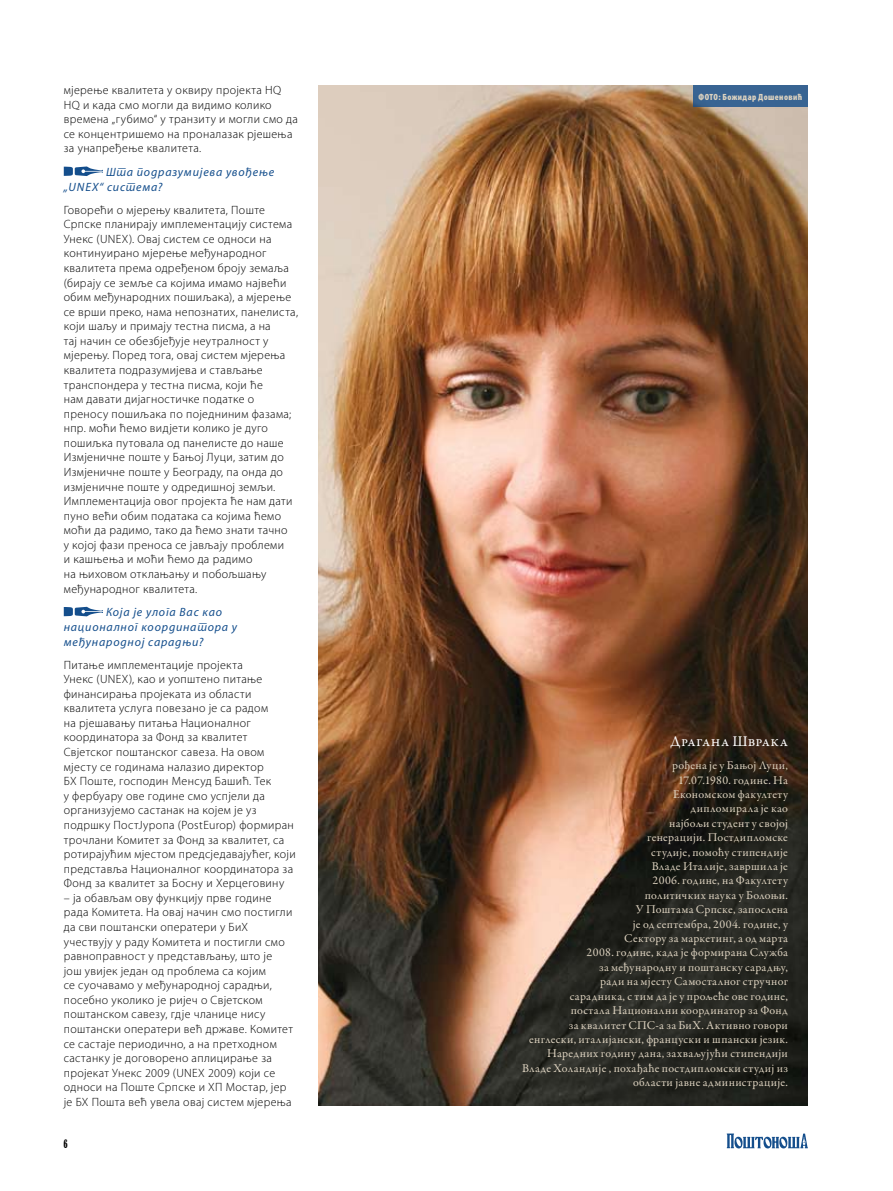
<style>
.page{position:relative;width:893px;height:1191px;background:#fff}
.page>*{position:absolute;margin:0;border:0;box-sizing:border-box;transform-origin:0 0}
.t1{font:15px "Garamond Premr Pro";letter-spacing:.185em;color:#fff}
.t2{font:300 12px/14.5px "Myriad Pro";letter-spacing:.03em;color:#000}
.t3{font:12px/14.4px "Garamond Premr Pro";letter-spacing:.03em;color:#ded3c0;text-align:right}
.t4{font:italic 12px/14.5px "Myriad Pro";letter-spacing:.065em;color:#144e8c}
.t5{font:12px "Windsor";color:#000}
.t6{font:900 condensed 9px "Myriad Pro";letter-spacing:.045em;color:#ded3c0}
</style>
<div class="page">
<img style="left:319px;top:85px;width:489px;height:1021px">
<svg style="left:727px;top:1133px;width:81px;height:15px"></svg>
<svg style="left:64px;top:166px;width:39px;height:10px"></svg>
<svg style="left:64px;top:607px;width:39px;height:9px"></svg>
<div style="left:693px;top:85px;width:115px;height:21px;background:#396493"></div>
<p class="t2" style="left:64px;top:83px;width:236px">мјерење квалитета у оквиру пројекта HQ HQ и када смо могли да видимо колико времена „губимо“ у транзиту и могли смо да се концентришемо на проналазак рјешења за унапређење квалитета.</p>
<p class="t4" style="left:64px;top:165px;width:212px;text-indent:42px">Шта подразумијева увођење „UNEX“ система?</p>
<p class="t2" style="left:64px;top:203px;width:236px">Говорећи о мјерењу квалитета, Поште Српске планирају имплементацију система Унекс (UNEX). Овај систем се односи на континуирано мјерење међународног квалитета према одређеном броју земаља (бирају се земље са којима имамо највећи обим међународних пошиљака), а мјерење се врши преко, нама непознатих, панелиста, који шаљу и примају тестна писма, а на<br>тај начин се обезбјеђује неутралност у мјерењу. Поред тога, овај систем мјерења квалитета подразумијева и стављање транспондера у тестна писма, који ће<br>нам давати дијагностичке податке о преносу пошиљака по поједниним фазама; нпр. моћи ћемо видјети колико је дуго пошиљка путовала од панелисте до наше Измјеничне поште у Бањој Луци, затим до Измјеничне поште у Београду, па онда до измјеничне поште у одредишној земљи.<br>Имплементација овог пројекта ће нам дати пуно већи обим података са којима ћемо моћи да радимо, тако да ћемо знати тачно<br>у којој фази преноса се јављају проблеми<br>и кашњења и моћи ћемо да радимо<br>на њиховом отклањању и побољшању међународног квалитета.</p>
<p class="t4" style="left:64px;top:605px;width:175px;text-indent:42px">Која је улога Вас као националног координатора у међународној сарадњи?</p>
<p class="t2" style="left:64px;top:657px;width:233px">Питање имплементације пројекта<br>Унекс (UNEX), као и уопштено питање финансирања пројеката из области квалитета услуга повезано је са радом<br>на рјешавању питања Националног координатора за Фонд за квалитет Свјетског поштанског савеза. На овом мјесту се годинама налазио директор<br>БХ Поште, господин Менсуд Башић. Тек<br>у фербуару ове године смо успјели да организујемо састанак на којем је уз подршку ПостЈуропа (PostEurop) формиран трочлани Комитет за Фонд за квалитет, са ротирајућим мјестом предсједавајућег, који представља Националног координатора за Фонд за квалитет за Босну и Херцеговину</p>
<p class="t2" style="left:64px;top:890px;width:231px">– ја обављам ову функцију прве године рада Комитета. На овај начин смо постигли да сви поштански оператери у БиХ учествују у раду Комитета и постигли смо равноправност у представљању, што је још увијек један од проблема са којим<br>се суочавамо у међународној сарадњи, посебно уколико је ријеч о Свјетском поштанском савезу, гдје чланице нису поштански оператери већ државе. Комитет се састаје периодично, а на претходном састанку је договорено аплицирање за пројекат Унекс 2009 (UNEX 2009) који се односи на Поште Српске и ХП Мостар, јер је БХ Пошта већ увела овај систем мјерења</p>
<p class="t5" style="left:64px;top:1137px;width:5px">6</p>
<p class="t6" style="left:699px;top:92px;width:105px">ФОТО: Божидар Дошеновић</p>
<p class="t1" style="left:670px;top:732px;width:117px">Драгана Шврака</p>
<p class="t3" style="left:522px;top:758px;width:267px">рођена је у Бањој Луци,<br>17.07.1980. године. На<br>Економском факултету<br>дипломирала је као<br>најбољи студент у својој<br>генерацији. Постдипломске<br>студије, помоћу стипендије<br>Владе Италије, завршила је<br>2006. године, на Факултету<br>политичких наука у Болоњи.<br>У Поштама Српске, запослена<br>је од септембра, 2004. године, у<br>Сектору за маркетинг, а од марта<br>2008. године, када је формирана Служба<br>за међународну и поштанску сарадњу,<br>ради на мјесту Самосталног стручног<br>сарадника, с тим да је у прољеће ове године,<br>постала Национални координатор за Фонд<br>за квалитет СПС-а за БиХ. Активно говори енглески, италијански, француски и шпански језик.<br>Наредних годину дана, захваљујући стипендији Владе Холандије , похађаће постдипломски студиј из области јавне администрације.</p>
</div>
